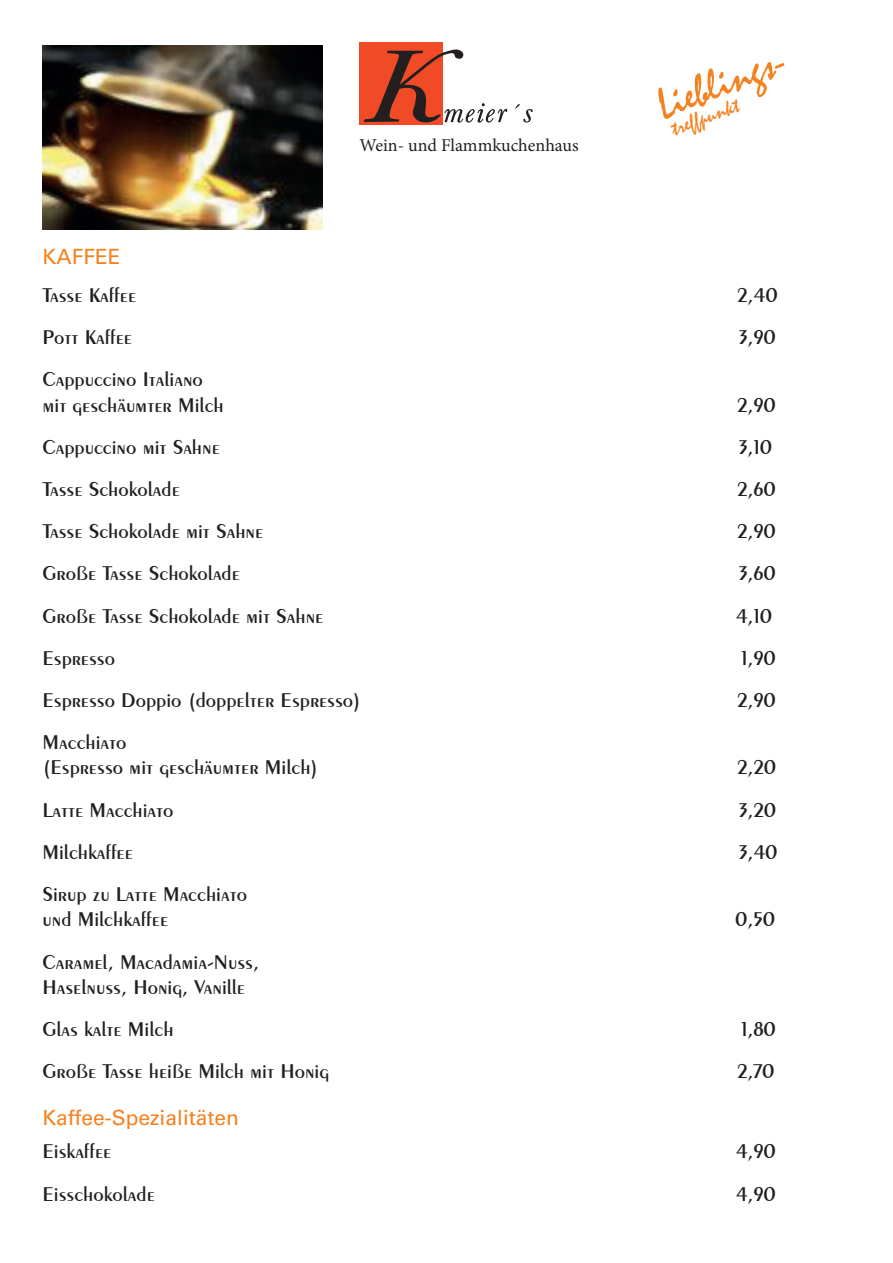
<style>
.page{position:relative;width:893px;height:1263px;background:#fff}
.page>*{position:absolute;margin:0;border:0;box-sizing:border-box;transform-origin:0 0}
.t1{font:45px "Mistral";color:#f58220}
.t2{font:22.5px "Mistral";color:#f58220}
.t3{font:600 21px/25.2px "Exotic 350 BT";color:#231f20}
.t4{font:21px "Univers LT Std";color:#f58220}
.t5{font:18px "Minion Pro";color:#231f20}
</style>
<div class="page">
<div style="left:360px;top:43px;width:83px;height:82px;background:#f04b26"></div>
<svg style="left:363px;top:50px;width:144px;height:73px"></svg>
<svg style="left:515px;top:104px;width:18px;height:19px"></svg>
<img style="left:43px;top:46px;width:279px;height:184px">
<p class="t5" style="left:360px;top:133px;width:221px">Wein- und Flammkuchenhaus</p>
<h1 class="t1" style="left:649px;top:81px;width:147px;rotate:-21deg">Lieblings-</h1>
<p class="t2" style="left:667px;top:117px;width:73px;rotate:-21deg">treffpunkt</p>
<p class="t4" style="left:43px;top:244px;width:80px">KAFFEE</p>
<p class="t3" style="left:43px;top:282px;width:95px">Tasse Kaffee</p>
<p class="t3" style="left:737px;top:282px;width:42px">2,40</p>
<p class="t3" style="left:43px;top:324px;width:91px">Pott Kaffee</p>
<p class="t3" style="left:739px;top:324px;width:38px">3,90</p>
<p class="t3" style="left:43px;top:366px;width:183px">Cappuccino Italiano mit geschäumter Milch</p>
<p class="t3" style="left:737px;top:392px;width:40px">2,90</p>
<p class="t3" style="left:43px;top:434px;width:179px">Cappuccino mit Sahne</p>
<p class="t3" style="left:739px;top:434px;width:34px">3,10</p>
<p class="t3" style="left:43px;top:476px;width:139px">Tasse Schokolade</p>
<p class="t3" style="left:737px;top:476px;width:40px">2,60</p>
<p class="t3" style="left:43px;top:518px;width:222px">Tasse Schokolade mit Sahne</p>
<p class="t3" style="left:737px;top:518px;width:40px">2,90</p>
<p class="t3" style="left:43px;top:560px;width:199px">Große Tasse Schokolade</p>
<p class="t3" style="left:739px;top:560px;width:38px">3,60</p>
<p class="t3" style="left:43px;top:603px;width:282px">Große Tasse Schokolade mit Sahne</p>
<p class="t3" style="left:736px;top:603px;width:38px">4,10</p>
<p class="t3" style="left:43px;top:645px;width:74px">Espresso</p>
<p class="t3" style="left:742px;top:645px;width:36px">1,90</p>
<p class="t3" style="left:43px;top:687px;width:320px">Espresso Doppio (doppelter Espresso)</p>
<p class="t3" style="left:737px;top:687px;width:40px">2,90</p>
<p class="t3" style="left:43px;top:729px;width:278px">Macchiato<br>(Espresso mit geschäumter Milch)</p>
<p class="t3" style="left:737px;top:754px;width:40px">2,20</p>
<p class="t3" style="left:43px;top:797px;width:133px">Latte Macchiato</p>
<p class="t3" style="left:739px;top:797px;width:38px">3,20</p>
<p class="t3" style="left:43px;top:839px;width:92px">Milchkaffee</p>
<p class="t3" style="left:739px;top:839px;width:40px">3,40</p>
<p class="t3" style="left:43px;top:881px;width:206px">Sirup zu Latte Macchiato und Milchkaffee</p>
<p class="t3" style="left:735px;top:906px;width:41px">0,50</p>
<p class="t3" style="left:43px;top:949px;width:218px">Caramel, Macadamia-Nuss,<br>Haselnuss, Honig, Vanille</p>
<p class="t3" style="left:43px;top:1016px;width:133px">Glas kalte Milch</p>
<p class="t3" style="left:742px;top:1016px;width:36px">1,80</p>
<p class="t3" style="left:43px;top:1058px;width:288px">Große Tasse heiße Milch mit Honig</p>
<p class="t3" style="left:737px;top:1058px;width:39px">2,70</p>
<p class="t4" style="left:43px;top:1105px;width:198px">Kaffee-Spezialitäten</p>
<p class="t3" style="left:43px;top:1138px;width:70px">Eiskaffee</p>
<p class="t3" style="left:736px;top:1138px;width:41px">4,90</p>
<p class="t3" style="left:43px;top:1180px;width:114px">Eisschokolade</p>
<p class="t3" style="left:736px;top:1180px;width:41px">4,90</p>
</div>
